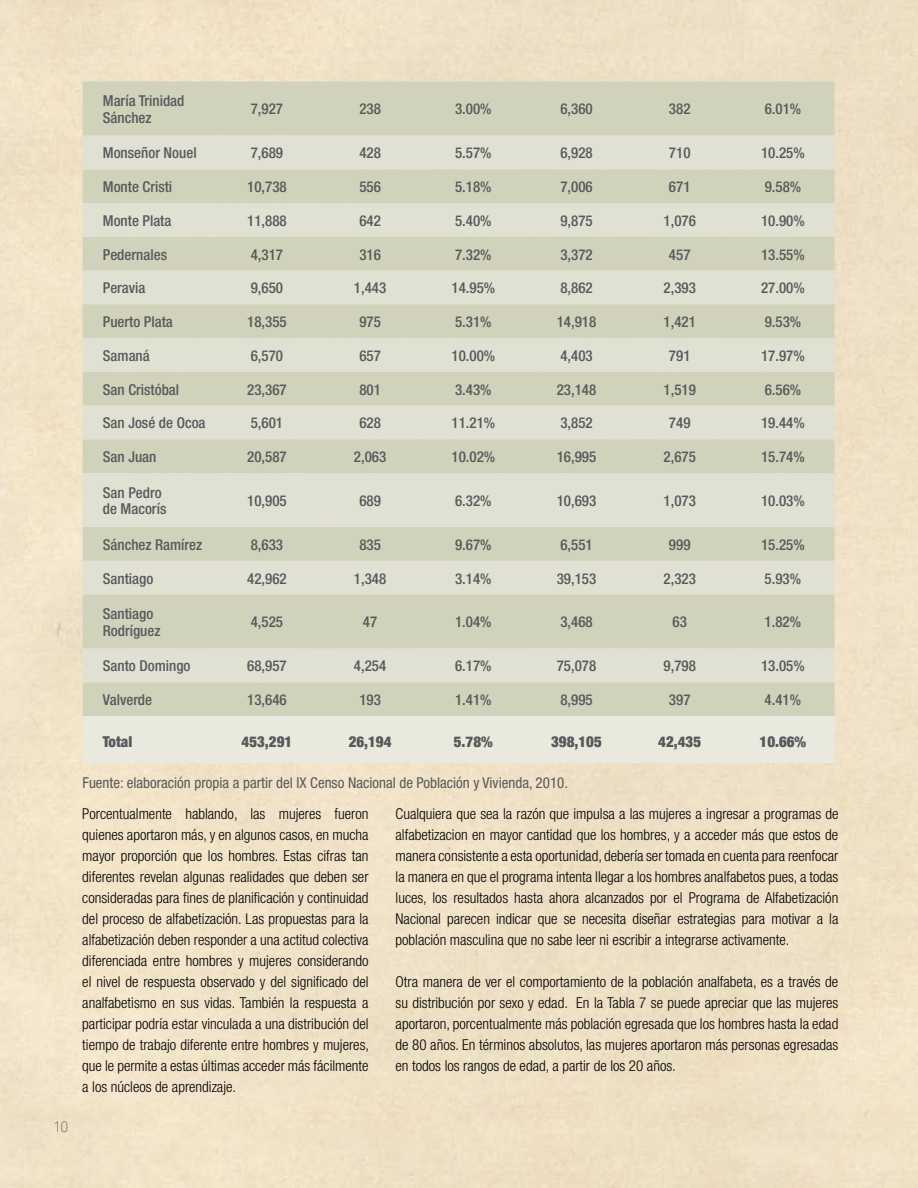
<style>
.page{position:relative;width:918px;height:1188px;background:#fff}
.page>*{position:absolute;margin:0;border:0;box-sizing:border-box;transform-origin:0 0}
.t1{font:300 condensed 15px/21px "Helvetica Neue";color:#000;text-align:justify}
.t2{font:500 condensed 15px/16.5px "Helvetica Neue";color:#58595b}
.t3{font:condensed 15px "Helvetica Neue";color:#58595b}
.t4{font:900 condensed 15px "Helvetica Neue";color:#58595b}
.t5{font:100 condensed 15px "Helvetica Neue";color:#58595b}
</style>
<div class="page">
<div style="left:83px;top:82px;width:752px;height:634px;background:#d1d2bb"></div>
<svg style="left:83px;top:136px;width:752px;height:546px;background:#d9d9c7"></svg>
<div style="left:83px;top:716px;width:752px;height:47px;background:#e9e9de"></div>
<p class="t5" style="left:54px;top:1118px;width:16px">10</p>
<p class="t2" style="left:103px;top:92px;width:83px">María Trinidad<br>Sánchez</p>
<p class="t2" style="left:251px;top:101px;width:34px">7,927</p>
<p class="t2" style="left:359px;top:101px;width:23px">238</p>
<p class="t2" style="left:455px;top:101px;width:38px">3.00%</p>
<p class="t2" style="left:560px;top:101px;width:34px">6,360</p>
<p class="t2" style="left:669px;top:101px;width:23px">382</p>
<p class="t2" style="left:765px;top:101px;width:38px">6.01%</p>
<p class="t2" style="left:103px;top:145px;width:95px">Monseñor Nouel</p>
<p class="t2" style="left:251px;top:145px;width:34px">7,689</p>
<p class="t2" style="left:359px;top:145px;width:23px">428</p>
<p class="t2" style="left:455px;top:145px;width:38px">5.57%</p>
<p class="t2" style="left:560px;top:145px;width:34px">6,928</p>
<p class="t2" style="left:669px;top:145px;width:23px">710</p>
<p class="t2" style="left:761px;top:145px;width:45px">10.25%</p>
<p class="t2" style="left:103px;top:178px;width:71px">Monte Cristi</p>
<p class="t2" style="left:247px;top:178px;width:41px">10,738</p>
<p class="t2" style="left:359px;top:178px;width:23px">556</p>
<p class="t2" style="left:455px;top:178px;width:38px">5.18%</p>
<p class="t2" style="left:560px;top:178px;width:34px">7,006</p>
<p class="t2" style="left:669px;top:178px;width:23px">671</p>
<p class="t2" style="left:765px;top:178px;width:38px">9.58%</p>
<p class="t2" style="left:103px;top:212px;width:70px">Monte Plata</p>
<p class="t2" style="left:247px;top:212px;width:41px">11,888</p>
<p class="t2" style="left:359px;top:212px;width:23px">642</p>
<p class="t2" style="left:455px;top:212px;width:38px">5.40%</p>
<p class="t2" style="left:560px;top:212px;width:34px">9,875</p>
<p class="t2" style="left:664px;top:212px;width:34px">1,076</p>
<p class="t2" style="left:761px;top:212px;width:45px">10.90%</p>
<p class="t2" style="left:103px;top:246px;width:66px">Pedernales</p>
<p class="t2" style="left:251px;top:246px;width:34px">4,317</p>
<p class="t2" style="left:359px;top:246px;width:23px">316</p>
<p class="t2" style="left:455px;top:246px;width:38px">7.32%</p>
<p class="t2" style="left:560px;top:246px;width:34px">3,372</p>
<p class="t2" style="left:669px;top:246px;width:23px">457</p>
<p class="t2" style="left:761px;top:246px;width:45px">13.55%</p>
<p class="t2" style="left:103px;top:280px;width:44px">Peravia</p>
<p class="t2" style="left:251px;top:280px;width:34px">9,650</p>
<p class="t2" style="left:354px;top:280px;width:34px">1,443</p>
<p class="t2" style="left:451px;top:280px;width:45px">14.95%</p>
<p class="t2" style="left:560px;top:280px;width:34px">8,862</p>
<p class="t2" style="left:664px;top:280px;width:34px">2,393</p>
<p class="t2" style="left:761px;top:280px;width:45px">27.00%</p>
<p class="t2" style="left:103px;top:313px;width:71px">Puerto Plata</p>
<p class="t2" style="left:247px;top:313px;width:41px">18,355</p>
<p class="t2" style="left:359px;top:313px;width:23px">975</p>
<p class="t2" style="left:455px;top:313px;width:38px">5.31%</p>
<p class="t2" style="left:557px;top:313px;width:41px">14,918</p>
<p class="t2" style="left:664px;top:313px;width:34px">1,421</p>
<p class="t2" style="left:765px;top:313px;width:38px">9.53%</p>
<p class="t2" style="left:103px;top:347px;width:48px">Samaná</p>
<p class="t2" style="left:251px;top:347px;width:34px">6,570</p>
<p class="t2" style="left:359px;top:347px;width:23px">657</p>
<p class="t2" style="left:451px;top:347px;width:45px">10.00%</p>
<p class="t2" style="left:560px;top:347px;width:34px">4,403</p>
<p class="t2" style="left:669px;top:347px;width:23px">791</p>
<p class="t2" style="left:761px;top:347px;width:45px">17.97%</p>
<p class="t2" style="left:103px;top:381px;width:78px">San Cristóbal</p>
<p class="t2" style="left:247px;top:381px;width:41px">23,367</p>
<p class="t2" style="left:359px;top:381px;width:23px">801</p>
<p class="t2" style="left:455px;top:381px;width:38px">3.43%</p>
<p class="t2" style="left:557px;top:381px;width:41px">23,148</p>
<p class="t2" style="left:664px;top:381px;width:34px">1,519</p>
<p class="t2" style="left:765px;top:381px;width:38px">6.56%</p>
<p class="t2" style="left:103px;top:415px;width:104px">San José de Ocoa</p>
<p class="t2" style="left:251px;top:415px;width:34px">5,601</p>
<p class="t2" style="left:359px;top:415px;width:23px">628</p>
<p class="t2" style="left:451px;top:415px;width:45px">11.21%</p>
<p class="t2" style="left:560px;top:415px;width:34px">3,852</p>
<p class="t2" style="left:669px;top:415px;width:23px">749</p>
<p class="t2" style="left:761px;top:415px;width:45px">19.44%</p>
<p class="t2" style="left:103px;top:448px;width:55px">San Juan</p>
<p class="t2" style="left:247px;top:448px;width:41px">20,587</p>
<p class="t2" style="left:354px;top:448px;width:34px">2,063</p>
<p class="t2" style="left:451px;top:448px;width:45px">10.02%</p>
<p class="t2" style="left:557px;top:448px;width:41px">16,995</p>
<p class="t2" style="left:664px;top:448px;width:34px">2,675</p>
<p class="t2" style="left:761px;top:448px;width:45px">15.74%</p>
<p class="t2" style="left:103px;top:484px;width:65px">San Pedro de Macorís</p>
<p class="t2" style="left:247px;top:492px;width:41px">10,905</p>
<p class="t2" style="left:359px;top:492px;width:23px">689</p>
<p class="t2" style="left:455px;top:492px;width:38px">6.32%</p>
<p class="t2" style="left:557px;top:492px;width:41px">10,693</p>
<p class="t2" style="left:664px;top:492px;width:34px">1,073</p>
<p class="t2" style="left:761px;top:492px;width:45px">10.03%</p>
<p class="t2" style="left:103px;top:536px;width:101px">Sánchez Ramírez</p>
<p class="t2" style="left:251px;top:536px;width:34px">8,633</p>
<p class="t2" style="left:359px;top:536px;width:23px">835</p>
<p class="t2" style="left:455px;top:536px;width:38px">9.67%</p>
<p class="t2" style="left:560px;top:536px;width:34px">6,551</p>
<p class="t2" style="left:669px;top:536px;width:23px">999</p>
<p class="t2" style="left:761px;top:536px;width:45px">15.25%</p>
<p class="t2" style="left:103px;top:570px;width:52px">Santiago</p>
<p class="t2" style="left:247px;top:570px;width:41px">42,962</p>
<p class="t2" style="left:354px;top:570px;width:34px">1,348</p>
<p class="t2" style="left:455px;top:570px;width:38px">3.14%</p>
<p class="t2" style="left:557px;top:570px;width:41px">39,153</p>
<p class="t2" style="left:664px;top:570px;width:34px">2,323</p>
<p class="t2" style="left:765px;top:570px;width:38px">5.93%</p>
<p class="t2" style="left:103px;top:605px;width:59px">Santiago<br>Rodríguez</p>
<p class="t2" style="left:251px;top:614px;width:34px">4,525</p>
<p class="t2" style="left:363px;top:614px;width:16px">47</p>
<p class="t2" style="left:455px;top:614px;width:38px">1.04%</p>
<p class="t2" style="left:560px;top:614px;width:34px">3,468</p>
<p class="t2" style="left:673px;top:614px;width:16px">63</p>
<p class="t2" style="left:765px;top:614px;width:38px">1.82%</p>
<p class="t2" style="left:103px;top:658px;width:89px">Santo Domingo</p>
<p class="t2" style="left:247px;top:658px;width:41px">68,957</p>
<p class="t2" style="left:354px;top:658px;width:34px">4,254</p>
<p class="t2" style="left:455px;top:658px;width:38px">6.17%</p>
<p class="t2" style="left:557px;top:658px;width:41px">75,078</p>
<p class="t2" style="left:664px;top:658px;width:34px">9,798</p>
<p class="t2" style="left:761px;top:658px;width:45px">13.05%</p>
<p class="t2" style="left:103px;top:691px;width:51px">Valverde</p>
<p class="t2" style="left:247px;top:691px;width:41px">13,646</p>
<p class="t2" style="left:359px;top:691px;width:23px">193</p>
<p class="t2" style="left:455px;top:691px;width:38px">1.41%</p>
<p class="t2" style="left:560px;top:691px;width:34px">8,995</p>
<p class="t2" style="left:669px;top:691px;width:23px">397</p>
<p class="t2" style="left:765px;top:691px;width:38px">4.41%</p>
<p class="t4" style="left:103px;top:729px;width:31px">Total</p>
<p class="t4" style="left:242px;top:729px;width:52px">453,291</p>
<p class="t4" style="left:349px;top:729px;width:44px">26,194</p>
<p class="t4" style="left:454px;top:729px;width:40px">5.78%</p>
<p class="t4" style="left:551px;top:729px;width:52px">398,105</p>
<p class="t4" style="left:658px;top:729px;width:44px">42,435</p>
<p class="t4" style="left:760px;top:729px;width:48px">10.66%</p>
<p class="t3" style="left:82px;top:774px;width:487px">Fuente: elaboración propia a partir del IX Censo Nacional de Población y Vivienda, 2010.</p>
<p class="t1" style="left:82px;top:803px;width:288px">Porcentualmente hablando, las mujeres fueron quienes aportaron más, y en algunos casos, en mucha mayor proporción que los hombres. Estas cifras tan diferentes revelan algunas realidades que deben ser consideradas para fines de planificación y continuidad del proceso de alfabetización. Las propuestas para la alfabetización deben responder a una actitud colectiva diferenciada entre hombres y mujeres considerando el nivel de respuesta observado y del significado del analfabetismo en sus vidas. También la respuesta a participar podría estar vinculada a una distribución del tiempo de trabajo diferente entre hombres y mujeres, que le permite a estas últimas acceder más fácilmente a los núcleos de aprendizaje.</p>
<p class="t1" style="left:396px;top:803px;width:444px">Cualquiera que sea la razón que impulsa a las mujeres a ingresar a programas de alfabetizacion en mayor cantidad que los hombres, y a acceder más que estos de manera consistente a esta oportunidad, debería ser tomada en cuenta para reenfocar la manera en que el programa intenta llegar a los hombres analfabetos pues, a todas luces, los resultados hasta ahora alcanzados por el Programa de Alfabetización Nacional parecen indicar que se necesita diseñar estrategias para motivar a la población masculina que no sabe leer ni escribir a integrarse activamente.</p>
<p class="t1" style="left:396px;top:971px;width:444px">Otra manera de ver el comportamiento de la población analfabeta, es a través de su distribución por sexo y edad. En la Tabla 7 se puede apreciar que las mujeres aportaron, porcentualmente más población egresada que los hombres hasta la edad de 80 años. En términos absolutos, las mujeres aportaron más personas egresadas en todos los rangos de edad, a partir de los 20 años.</p>
</div>
